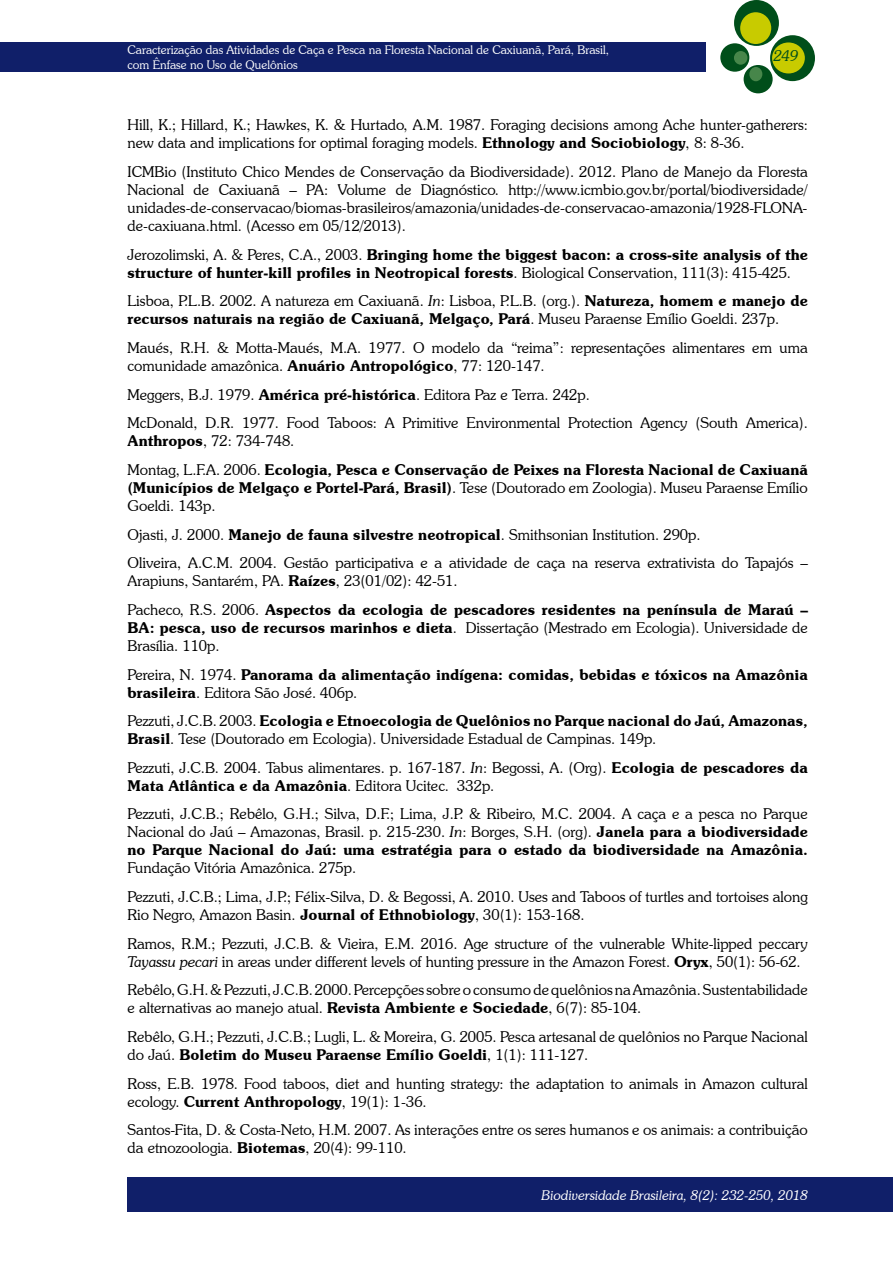
<style>
.page{position:relative;width:893px;height:1263px;background:#fff}
.page>*{position:absolute;margin:0;border:0;box-sizing:border-box;transform-origin:0 0}
.t1{font:300 15px/18px "Souvenir IT Cby BT";color:#000}
.t2{font:600 15px/18px "Souvenir IT Cby BT";color:#000}
.t3{font:italic 300 15px "Souvenir IT Cby BT";color:#004e1a}
.t4{font:italic 300 13.5px "Souvenir IT Cby BT";color:#fff}
.t5{font:300 12px/14.4px "Souvenir IT Cby BT";color:#fff}
.s1{font-weight:600}
.s2{font-weight:300}
.s3{font-style:italic}
</style>
<div class="page">
<div style="left:0;top:43px;width:705px;height:29px;background:#101f69"></div>
<div style="left:734px;top:0;width:45px;height:46px;background:#004e1a;border-radius:50%"></div>
<div style="left:770px;top:35px;width:45px;height:46px;background:#004e1a;border-radius:50%"></div>
<div style="left:720px;top:43px;width:29px;height:29px;background:#004e1a;border-radius:50%"></div>
<div style="left:744px;top:65px;width:29px;height:28px;background:#004e1a;border-radius:50%"></div>
<div style="left:740px;top:12px;width:31px;height:32px;background:#c8cb00;border-radius:50%"></div>
<div style="left:772px;top:42px;width:33px;height:31px;background:#c8cb00;border-radius:50%"></div>
<div style="left:734px;top:51px;width:13px;height:14px;background:#47864a;border-radius:50%"></div>
<div style="left:749px;top:67px;width:13px;height:14px;background:#47864a;border-radius:50%"></div>
<div style="left:128px;top:1178px;width:765px;height:34px;background:#101f69"></div>
<p class="t5" style="left:128px;top:43px;width:483px">Caracterização das Atividades de Caça e Pesca na Floresta Nacional de Caxiuanã, Pará, Brasil, com Ênfase no Uso de Quelônios</p>
<p class="t3" style="left:774px;top:46px;width:26px">249</p>
<p class="t1" style="left:128px;top:116px;width:682px">Hill, K.; Hillard, K.; Hawkes, K. &amp; Hurtado, A.M. 1987. Foraging decisions among Ache hunter-gatherers: new data and implications for optimal foraging models. <span class="s1">Ethnology and Sociobiology</span>, 8: 8-36.</p>
<p class="t1" style="left:128px;top:163px;width:682px;text-align:justify">ICMBio (Instituto Chico Mendes de Conservação da Biodiversidade). 2012. Plano de Manejo da Floresta Nacional de Caxiuanã – PA: Volume de Diagnóstico. http://www.icmbio.gov.br/portal/biodiversidade/ unidades-de-conservacao/biomas-brasileiros/amazonia/unidades-de-conservacao-amazonia/1928-FLONA&shy;de-caxiuana.html. (Acesso em 05/12/2013).</p>
<p class="t2" style="left:128px;top:245px;width:682px"><span class="s2">Jerozolimski, A. &amp; Peres, C.A., 2003.</span> Bringing home the biggest bacon: a cross-site analysis of the structure of hunter-kill profiles in Neotropical forests<span class="s2">. Biological Conservation, 111(3): 415-425.</span></p>
<p class="t1" style="left:128px;top:292px;width:682px">Lisboa, P.L.B. 2002. A natureza em Caxiuanã. <span class="s3">In</span>: Lisboa, P.L.B. (org.). <span class="s1">Natureza, homem e manejo de recursos naturais na região de Caxiuanã, Melgaço, Pará</span>. Museu Paraense Emílio Goeldi. 237p.</p>
<p class="t1" style="left:128px;top:339px;width:682px">Maués, R.H. &amp; Motta-Maués, M.A. 1977. O modelo da “reima”: representações alimentares em uma comunidade amazônica. <span class="s1">Anuário Antropológico</span>, 77: 120-147.</p>
<p class="t1" style="left:128px;top:380px;width:682px;line-height:28.7px">Meggers, B.J. 1979. <span class="s1">América pré-histórica</span>. Editora Paz e Terra. 242p.<br>McDonald, D.R. 1977. Food Taboos: A Primitive Environmental Protection Agency (South America).</p>
<p class="t2" style="left:128px;top:426px;width:682px;line-height:28.7px">Anthropos<span class="s2">, 72: 734-748.<br>Montag, L.F.A. 2006.</span> Ecologia, Pesca e Conservação de Peixes na Floresta Nacional de Caxiuanã</p>
<p class="t1" style="left:128px;top:478px;width:682px"><span class="s1">(Municípios de Melgaço e Portel-Pará, Brasil)</span>. Tese (Doutorado em Zoologia). Museu Paraense Emílio<br>Goeldi. 143p.</p>
<p class="t1" style="left:128px;top:520px;width:682px;line-height:28.7px">Ojasti, J. 2000. <span class="s1">Manejo de fauna silvestre neotropical</span>. Smithsonian Institution. 290p.<br>Oliveira, A.C.M. 2004. Gestão participativa e a atividade de caça na reserva extrativista do Tapajós –</p>
<p class="t2" style="left:128px;top:566px;width:682px;line-height:28.7px"><span class="s2">Arapiuns, Santarém, PA.</span> Raízes<span class="s2">, 23(01/02): 42-51.<br>Pacheco, R.S. 2006.</span> Aspectos da ecologia de pescadores residentes na península de Maraú –</p>
<p class="t1" style="left:128px;top:618px;width:682px"><span class="s1">BA: pesca, uso de recursos marinhos e dieta</span>. Dissertação (Mestrado em Ecologia). Universidade de<br>Brasília. 110p.</p>
<p class="t2" style="left:128px;top:665px;width:682px"><span class="s2">Pereira, N. 1974.</span> Panorama da alimentação indígena: comidas, bebidas e tóxicos na Amazônia brasileira<span class="s2">. Editora São José. 406p.</span></p>
<p class="t1" style="left:128px;top:712px;width:682px">Pezzuti, J.C.B. 2003. <span class="s1">Ecologia e Etnoecologia de Quelônios no Parque nacional do Jaú, Amazonas,<br>Brasil</span>. Tese (Doutorado em Ecologia). Universidade Estadual de Campinas. 149p.</p>
<p class="t1" style="left:128px;top:758px;width:682px">Pezzuti, J.C.B. 2004. Tabus alimentares. p. 167-187. <span class="s3">In</span>: Begossi, A. (Org). <span class="s1">Ecologia de pescadores da<br>Mata Atlântica e da Amazônia</span>. Editora Ucitec. 332p.</p>
<p class="t1" style="left:128px;top:805px;width:682px;text-align:justify">Pezzuti, J.C.B.; Rebêlo, G.H.; Silva, D.F.; Lima, J.P. &amp; Ribeiro, M.C. 2004. A caça e a pesca no Parque Nacional do Jaú – Amazonas, Brasil. p. 215-230. <span class="s3">In</span>: Borges, S.H. (org). <span class="s1">Janela para a biodiversidade no Parque Nacional do Jaú: uma estratégia para o estado da biodiversidade na Amazônia.</span></p>
<p class="t1" style="left:128px;top:854px;width:682px;line-height:28.7px">Fundação Vitória Amazônica. 275p.<br>Pezzuti, J.C.B.; Lima, J.P.; Félix-Silva, D. &amp; Begossi, A. 2010. Uses and Taboos of turtles and tortoises along</p>
<p class="t1" style="left:128px;top:900px;width:682px;line-height:28.7px">Rio Negro, Amazon Basin. <span class="s1">Journal of Ethnobiology</span>, 30(1): 153-168.<br>Ramos, R.M.; Pezzuti, J.C.B. &amp; Vieira, E.M. 2016. Age structure of the vulnerable White-lipped peccary</p>
<p class="t1" style="left:128px;top:947px;width:682px;line-height:28.7px"><span class="s3">Tayassu pecari</span> in areas under different levels of hunting pressure in the Amazon Forest. <span class="s1">Oryx</span>, 50(1): 56-62.<br>Rebêlo, G.H. &amp; Pezzuti, J.C.B. 2000. Percepções sobre o consumo de quelônios na Amazônia. Sustentabilidade</p>
<p class="t1" style="left:128px;top:993px;width:682px;line-height:28.7px">e alternativas ao manejo atual. <span class="s1">Revista Ambiente e Sociedade</span>, 6(7): 85-104.<br>Rebêlo, G.H.; Pezzuti, J.C.B.; Lugli, L. &amp; Moreira, G. 2005. Pesca artesanal de quelônios no Parque Nacional</p>
<p class="t1" style="left:128px;top:1040px;width:682px;line-height:28.7px">do Jaú. <span class="s1">Boletim do Museu Paraense Emílio Goeldi</span>, 1(1): 111-127.<br>Ross, E.B. 1978. Food taboos, diet and hunting strategy: the adaptation to animals in Amazon cultural</p>
<p class="t1" style="left:128px;top:1087px;width:682px;line-height:28.7px">ecology. <span class="s1">Current Anthropology</span>, 19(1): 1-36.<br>Santos-Fita, D. &amp; Costa-Neto, H.M. 2007. As interações entre os seres humanos e os animais: a contribuição</p>
<p class="t1" style="left:128px;top:1139px;width:281px">da etnozoologia. <span class="s1">Biotemas</span>, 20(4): 99-110.</p>
<p class="t4" style="left:541px;top:1187px;width:268px">Biodiversidade Brasileira, 8(2): 232-250, 2018</p>
</div>
